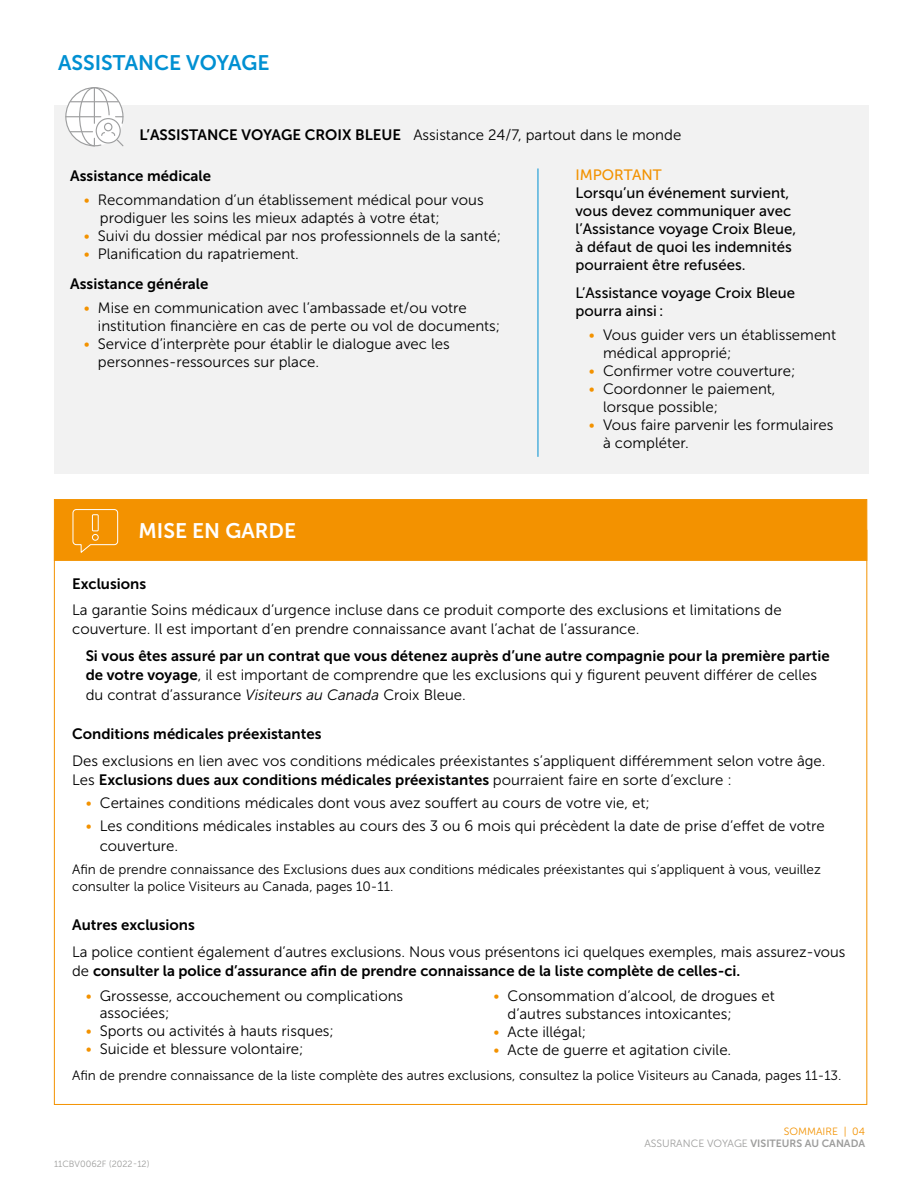
<style>
.page{position:relative;width:918px;height:1188px;background:#fff}
.page>*{position:absolute;margin:0;border:0;box-sizing:border-box;transform-origin:0 0}
.t1{font:21px "Museo Sans 700";color:#0090d2}
.t2{font:21px "Museo Sans 700";color:#fff}
.t3{font:15px/18px "Museo Sans 300";color:#000}
.t4{font:15px "Museo Sans 700";color:#000}
.t5{font:15px/18px "Museo Sans 500";color:#000}
.t6{font:15px "Museo Sans 500";color:#f39200}
.t7{font:13.5px/16.5px "Museo Sans 300";color:#000}
.t8{font:10.5px "Museo Sans 700";color:#9d9d9c}
.t9{font:10.5px "Museo Sans 300";color:#f39200}
.t10{font:9px "Museo Sans 300";color:#9d9d9c}
.s1{font-family:"Museo Sans 700"}
.s2{color:#f39200}
.s3{font-style:italic}
.s4{font-family:"Museo Sans 300"}
</style>
<div class="page">
<div style="left:54px;top:106px;width:814px;height:368px;background:#f2f2f2"></div>
<svg style="left:65px;top:87px;width:59px;height:60px"></svg>
<hr style="left:538px;top:168px;width:1px;height:289px;background:#0090d2">
<div style="left:54px;top:499px;width:813px;height:62px;background:#f39200;border:1px solid #f39200"></div>
<svg style="left:72px;top:509px;width:47px;height:44px"></svg>
<div style="left:92px;top:534px;width:7px;height:7px;border:1px solid #fff;border-radius:50%"></div>
<div style="left:92px;top:514px;width:7px;height:17px;border:1px solid #fff"></div>
<h1 class="t1" style="left:58px;top:51px;width:213px">ASSISTANCE VOYAGE</h1>
<p class="t3" style="left:140px;top:126px;width:543px"><span class="s1">L’ASSISTANCE VOYAGE CROIX BLEUE</span> Assistance 24/7, partout dans le monde</p>
<p class="t4" style="left:70px;top:167px;width:142px">Assistance médicale</p>
<p class="t3" style="left:100px;top:191px;width:385px;text-indent:-16px"><span class="s2">•</span> Recommandation d’un établissement médical pour vous prodiguer les soins les mieux adaptés à votre état;</p>
<p class="t3" style="left:84px;top:227px;width:419px"><span class="s2">•</span> Suivi du dossier médical par nos professionnels de la santé;</p>
<p class="t3" style="left:84px;top:245px;width:217px"><span class="s2">•</span> Planification du rapatriement.</p>
<p class="t4" style="left:70px;top:275px;width:140px">Assistance générale</p>
<p class="t3" style="left:98px;top:299px;width:404px;text-indent:-14px"><span class="s2">•</span> Mise en communication avec l’ambassade et/ou votre institution financière en cas de perte ou vol de documents;</p>
<p class="t3" style="left:98px;top:335px;width:353px;text-indent:-14px"><span class="s2">•</span> Service d’interprète pour établir le dialogue avec les personnes-ressources sur place.</p>
<p class="t6" style="left:575px;top:166px;width:88px">IMPORTANT</p>
<p class="t5" style="left:575px;top:184px;width:222px">Lorsqu’un événement survient, vous devez communiquer avec l’Assistance voyage Croix Bleue, à défaut de quoi les indemnités pourraient être refusées.</p>
<p class="t5" style="left:575px;top:284px;width:221px">L’Assistance voyage Croix Bleue pourra ainsi :</p>
<p class="t3" style="left:603px;top:326px;width:235px;text-indent:-14px"><span class="s2">•</span> Vous guider vers un établissement médical approprié;</p>
<p class="t3" style="left:589px;top:362px;width:208px"><span class="s2">•</span> Confirmer votre couverture;</p>
<p class="t3" style="left:603px;top:380px;width:174px;text-indent:-14px"><span class="s2">•</span> Coordonner le paiement, lorsque possible;</p>
<p class="t3" style="left:603px;top:416px;width:232px;text-indent:-14px"><span class="s2">•</span> Vous faire parvenir les formulaires à compléter.</p>
<h1 class="t2" style="left:139px;top:519px;width:159px">MISE EN GARDE</h1>
<p class="t4" style="left:72px;top:575px;width:76px">Exclusions</p>
<p class="t3" style="left:72px;top:600px;width:711px;line-height:19.5px">La garantie Soins médicaux d’urgence incluse dans ce produit comporte des exclusions et limitations de couverture. Il est important d’en prendre connaissance avant l’achat de l’assurance.</p>
<p class="t4" style="left:86px;top:647px;width:746px">Si vous êtes assuré par un contrat que vous détenez auprès d’une autre compagnie pour la première partie</p>
<p class="t3" style="left:86px;top:665px;width:733px;line-height:19.5px"><span class="s1">de votre voyage</span>, il est important de comprendre que les exclusions qui y figurent peuvent différer de celles du contrat d’assurance <span class="s3">Visiteurs au Canada</span> Croix Bleue.</p>
<p class="t4" style="left:72px;top:726px;width:251px">Conditions médicales préexistantes</p>
<p class="t3" style="left:72px;top:752px;width:755px">Des exclusions en lien avec vos conditions médicales préexistantes s’appliquent différemment selon votre âge.</p>
<p class="t4" style="left:72px;top:772px;width:661px"><span class="s4">Les</span> Exclusions dues aux conditions médicales préexistantes <span class="s4">pourraient faire en sorte d’exclure :</span></p>
<p class="t3" style="left:86px;top:794px;width:566px"><span class="s2">•</span> Certaines conditions médicales dont vous avez souffert au cours de votre vie, et;</p>
<p class="t3" style="left:100px;top:816px;width:726px;line-height:19.5px;text-indent:-14px"><span class="s2">•</span> Les conditions médicales instables au cours des 3 ou 6 mois qui précèdent la date de prise d’effet de votre couverture.</p>
<p class="t7" style="left:72px;top:861px;width:750px">Afin de prendre connaissance des Exclusions dues aux conditions médicales préexistantes qui s’appliquent à vous, veuillez consulter la police Visiteurs au Canada, pages 10-11.</p>
<p class="t4" style="left:72px;top:917px;width:124px">Autres exclusions</p>
<p class="t3" style="left:72px;top:942px;width:775px">La police contient également d’autres exclusions. Nous vous présentons ici quelques exemples, mais assurez-vous</p>
<p class="t4" style="left:72px;top:962px;width:670px"><span class="s4">de</span> consulter la police d’assurance afin de prendre connaissance de la liste complète de celles-ci.</p>
<p class="t3" style="left:100px;top:988px;width:305px;line-height:16.5px;text-indent:-14px"><span class="s2">•</span> Grossesse, accouchement ou complications associées;</p>
<p class="t3" style="left:86px;top:1022px;width:250px"><span class="s2">•</span> Sports ou activités à hauts risques;</p>
<p class="t3" style="left:86px;top:1040px;width:219px"><span class="s2">•</span> Suicide et blessure volontaire;</p>
<p class="t3" style="left:508px;top:987px;width:269px;text-indent:-14px"><span class="s2">•</span> Consommation d’alcool, de drogues et d’autres substances intoxicantes;</p>
<p class="t3" style="left:493px;top:1023px;width:94px"><span class="s2">•</span> Acte illégal;</p>
<p class="t3" style="left:493px;top:1041px;width:239px"><span class="s2">•</span> Acte de guerre et agitation civile.</p>
<p class="t7" style="left:72px;top:1067px;width:771px">Afin de prendre connaissance de la liste complète des autres exclusions, consultez la police Visiteurs au Canada, pages 11-13.</p>
<p class="t10" style="left:54px;top:1159px;width:97px">11CBV0062F (2022-12)</p>
<p class="t9" style="left:784px;top:1126px;width:83px">SOMMAIRE | 04</p>
<p class="t8" style="left:644px;top:1138px;width:222px"><span class="s4">ASSURANCE VOYAGE</span> VISITEURS AU CANADA</p>
</div>
